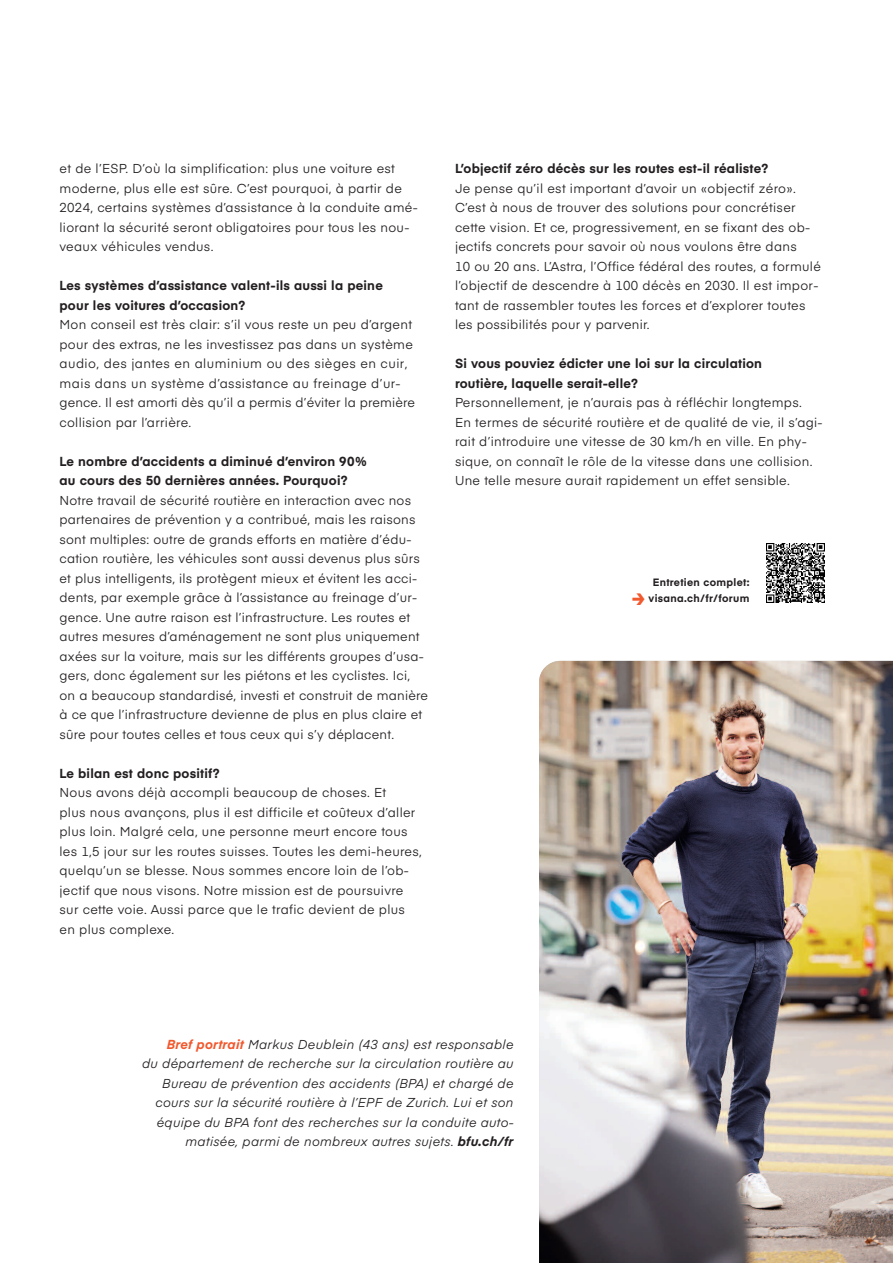
<style>
.page{position:relative;width:893px;height:1263px;background:#fff}
.page>*{position:absolute;margin:0;border:0;box-sizing:border-box;transform-origin:0 0}
.t1{font:700 12.9px/19.5px "Eina 03";letter-spacing:.015em;color:#231f20}
.t2{font:12.75px/19.5px "Eina 03";letter-spacing:.025em;color:#231f20}
.t3{font:italic 12.75px/19.5px "Eina 03";letter-spacing:.025em;color:#231f20;text-align:right}
.t4{font:700 10.5px/16.5px "Eina 03";letter-spacing:.03em;color:#231f20;text-align:right}
.s1{font-size:22.2px;color:#f1592f}
.s2{font-weight:700;font-size:12.9px;color:#f1592f}
.s3{font-weight:700;font-size:12.9px}
</style>
<div class="page">
<img style="left:539px;top:661px;width:354px;height:602px">
<img style="left:766px;top:544px;width:59px;height:58px">
<p class="t2" style="left:60px;top:160px;width:360px">et de l’ESP. D’où la simplification: plus une voiture est moderne, plus elle est sûre. C’est pourquoi, à partir de 2024, certains systèmes d’assistance à la conduite amé&shy;liorant la sécurité seront obligatoires pour tous les nou&shy;veaux véhicules vendus.</p>
<p class="t1" style="left:60px;top:277px;width:325px">Les systèmes d’assistance valent-ils aussi la peine pour les voitures d’occasion?</p>
<p class="t2" style="left:60px;top:316px;width:357px">Mon conseil est très clair: s’il vous reste un peu d’argent pour des extras, ne les investissez pas dans un système audio, des jantes en aluminium ou des sièges en cuir, mais dans un système d’assistance au freinage d’ur&shy;gence. Il est amorti dès qu’il a permis d’éviter la première collision par l’arrière.</p>
<p class="t1" style="left:60px;top:453px;width:309px">Le nombre d’accidents a diminué d’environ 90% au cours des 50 dernières années. Pourquoi?</p>
<p class="t2" style="left:60px;top:492px;width:370px">Notre travail de sécurité routière en interaction avec nos partenaires de prévention y a contribué, mais les raisons sont multiples: outre de grands efforts en matière d’édu&shy;cation routière, les véhicules sont aussi devenus plus sûrs et plus intelligents, ils protègent mieux et évitent les acci&shy;dents, par exemple grâce à l’assistance au freinage d’ur&shy;gence. Une autre raison est l’infrastructure. Les routes et autres mesures d’aménagement ne sont plus uniquement axées sur la voiture, mais sur les différents groupes d’usa&shy;gers, donc également sur les piétons et les cyclistes. Ici, on a beaucoup standardisé, investi et construit de manière à ce que l’infrastructure devienne de plus en plus claire et sûre pour toutes celles et tous ceux qui s’y déplacent.</p>
<p class="t1" style="left:60px;top:765px;width:162px">Le bilan est donc positif?</p>
<p class="t2" style="left:60px;top:784px;width:364px">Nous avons déjà accompli beaucoup de choses. Et<br>plus nous avançons, plus il est difficile et coûteux d’aller plus loin. Malgré cela, une personne meurt encore tous les 1,5 jour sur les routes suisses. Toutes les demi-heures, quelqu’un se blesse. Nous sommes encore loin de l’ob&shy;jectif que nous visons. Notre mission est de poursuivre sur cette voie. Aussi parce que le trafic devient de plus en plus complexe.</p>
<p class="t1" style="left:455px;top:160px;width:315px">L’objectif zéro décès sur les routes est-il réaliste?</p>
<p class="t2" style="left:455px;top:180px;width:367px">Je pense qu’il est important d’avoir un «objectif zéro».<br>C’est à nous de trouver des solutions pour concrétiser cette vision. Et ce, progressivement, en se fixant des ob&shy;jectifs concrets pour savoir où nous voulons être dans<br>10 ou 20 ans. L’Astra, l’Office fédéral des routes, a formulé l’objectif de descendre à 100 décès en 2030. Il est impor&shy;tant de rassembler toutes les forces et d’explorer toutes les possibilités pour y parvenir.</p>
<p class="t1" style="left:455px;top:355px;width:309px">Si vous pouviez édicter une loi sur la circulation routière, laquelle serait-elle?</p>
<p class="t2" style="left:455px;top:394px;width:369px">Personnellement, je n’aurais pas à réfléchir longtemps.<br>En termes de sécurité routière et de qualité de vie, il s’agi&shy;rait d’introduire une vitesse de 30 km/h en ville. En phy&shy;sique, on connaît le rôle de la vitesse dans une collision.<br>Une telle mesure aurait rapidement un effet sensible.</p>
<p class="t4" style="left:632px;top:575px;width:119px">Entretien complet:<br><span class="s1">≥</span> visana.ch/fr/forum</p>
<p class="t3" style="left:142px;top:1036px;width:373px"><span class="s2">Bref portrait</span> Markus Deublein (43 ans) est responsable<br>du département de recherche sur la circulation routière au Bureau de prévention des accidents (BPA) et chargé de cours sur la sécurité routière à l’EPF de Zurich. Lui et son équipe du BPA font des recherches sur la conduite auto&shy;matisée, parmi de nombreux autres sujets. <span class="s3">bfu.ch/fr</span></p>
</div>
